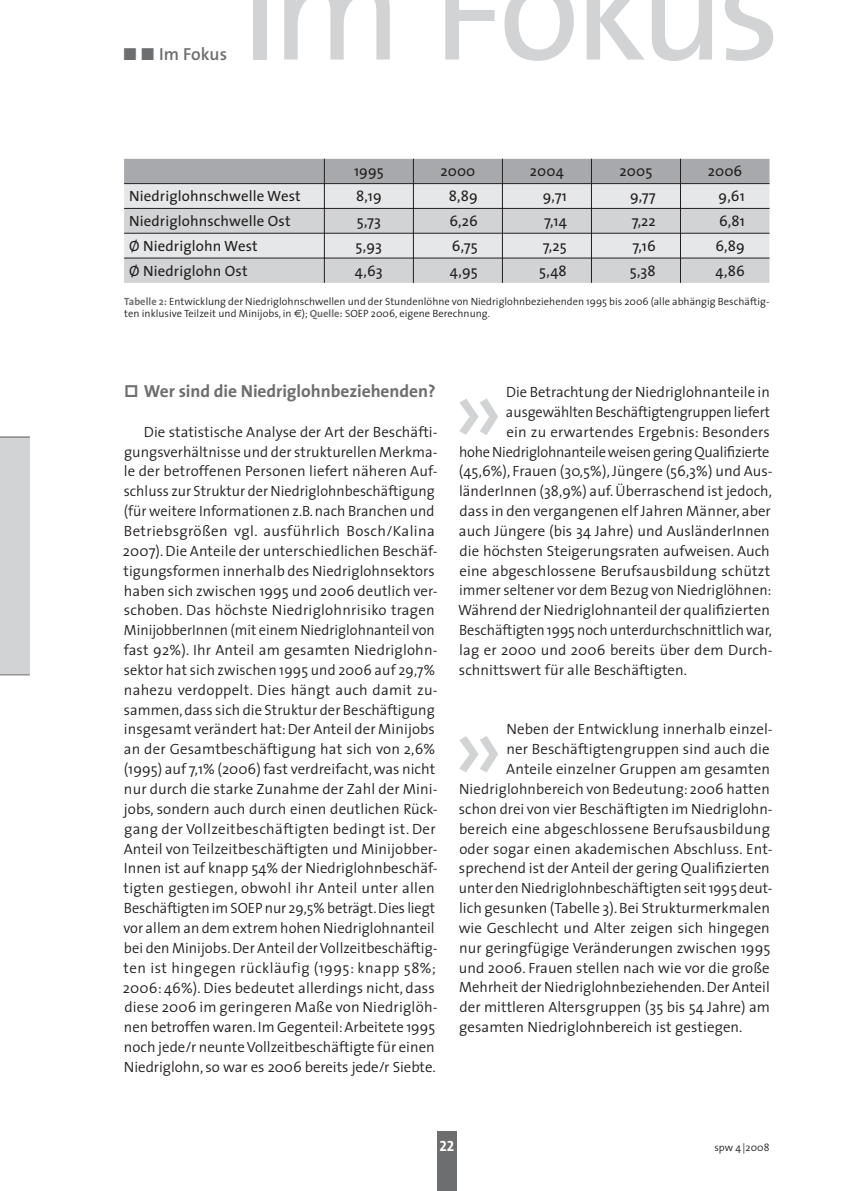
<style>
.page{position:relative;width:844px;height:1191px;background:#fff}
.page>*{position:absolute;margin:0;border:0;box-sizing:border-box;transform-origin:0 0}
.t1{font:101.5px "The Sans";color:#d1d3d4}
.t2{font:700 17.5px "The Sans";letter-spacing:-.005em;color:#6d6e70}
.t3{font:600 17.5px "The Sans";letter-spacing:.005em;color:#6d6e70}
.t4{font:300 14.88px/19.8px "The Sans";letter-spacing:.005em;color:#231f20}
.t5{font:14.88px "The Sans";letter-spacing:.01em;color:#231f20}
.t6{font:300 14.88px "The Sans";letter-spacing:.005em;color:#231f20;scale:.96 1}
.t7{font:300 14.88px "The Sans";letter-spacing:-.015em;color:#231f20}
.t8{font:14.88px "The Sans Bold Caps";color:#fff}
.t9{font:300 10.5px/11.9px "The Sans";letter-spacing:.005em;color:#231f20}
.s1{font-family:"The Sans Bold Expert";font-weight:400}
.s2{font-weight:700;color:#6d6e70}
.s3{font-family:"Euro Sans";font-weight:400}
</style>
<div class="page">
<div style="left:437px;top:1131px;width:19px;height:60px;background:#6d6e70"></div>
<div style="left:0;top:437px;width:30px;height:238px;background:#d1d3d4"></div>
<hr style="left:0;top:437px;width:30px;height:1px;background:#6d6e70">
<hr style="left:0;top:674px;width:30px;height:1px;background:#6d6e70">
<div style="left:252px;top:0;width:14px;height:60px;background:#d1d3d4"></div>
<svg style="left:284px;top:0;width:106px;height:60px"></svg>
<svg style="left:445px;top:0;width:49px;height:60px"></svg>
<svg style="left:504px;top:0;width:69px;height:61px"></svg>
<svg style="left:586px;top:0;width:58px;height:60px"></svg>
<svg style="left:651px;top:0;width:60px;height:61px"></svg>
<svg style="left:725px;top:0;width:48px;height:61px"></svg>
<svg style="left:124px;top:159px;width:645px;height:124px;background:#cacbcc"></svg>
<p class="t3" style="left:122px;top:47px;width:106px"><span class="s1">ó ó</span> Im Fokus</p>
<p class="t5" style="left:354px;top:166px;width:31px">1995</p>
<p class="t5" style="left:440px;top:166px;width:36px">2000</p>
<p class="t5" style="left:530px;top:166px;width:35px">2004</p>
<p class="t5" style="left:619px;top:166px;width:34px">2005</p>
<p class="t5" style="left:707px;top:166px;width:36px">2006</p>
<p class="t5" style="left:129px;top:191px;width:173px">Niedriglohnschwelle West</p>
<p class="t5" style="left:356px;top:191px;width:27px">8,19</p>
<p class="t5" style="left:448px;top:191px;width:30px">8,89</p>
<p class="t5" style="left:542px;top:191px;width:25px">9,71</p>
<p class="t5" style="left:630px;top:191px;width:27px">9,77</p>
<p class="t5" style="left:718px;top:191px;width:28px">9,61</p>
<p class="t5" style="left:129px;top:216px;width:163px">Niedriglohnschwelle Ost</p>
<p class="t5" style="left:356px;top:216px;width:26px">5,73</p>
<p class="t5" style="left:449px;top:216px;width:30px">6,26</p>
<p class="t5" style="left:544px;top:216px;width:24px">7,14</p>
<p class="t5" style="left:631px;top:216px;width:26px">7,22</p>
<p class="t5" style="left:719px;top:216px;width:27px">6,81</p>
<p class="t5" style="left:129px;top:240px;width:130px">Ø Niedriglohn West</p>
<p class="t5" style="left:355px;top:240px;width:28px">5,93</p>
<p class="t5" style="left:452px;top:240px;width:27px">6,75</p>
<p class="t5" style="left:543px;top:240px;width:25px">7,25</p>
<p class="t5" style="left:632px;top:240px;width:25px">7,16</p>
<p class="t5" style="left:715px;top:240px;width:31px">6,89</p>
<p class="t5" style="left:129px;top:265px;width:120px">Ø Niedriglohn Ost</p>
<p class="t5" style="left:355px;top:265px;width:29px">4,63</p>
<p class="t5" style="left:449px;top:265px;width:30px">4,95</p>
<p class="t5" style="left:539px;top:265px;width:29px">5,48</p>
<p class="t5" style="left:629px;top:265px;width:28px">5,38</p>
<p class="t5" style="left:715px;top:265px;width:31px">4,86</p>
<p class="t9" style="left:124px;top:297px;width:646px"><span class="s2">Tabelle 2:</span> Entwicklung der Niedriglohnschwellen und der Stundenlöhne von Niedriglohnbeziehenden 1995 bis 2006 (alle abhängig Beschäftig&shy;ten inklusive Teilzeit und Minijobs, in <span class="s3">€</span>); <span class="s2">Quelle:</span> SOEP 2006, eigene Berechnung.</p>
<p class="t2" style="left:124px;top:384px;width:313px"><span class="s1">ò</span> Wer sind die Niedriglohnbeziehenden?</p>
<p class="t4" style="left:123px;top:423px;width:316px;text-indent:21px">Die statistische Analyse der Art der Beschäfti&shy;gungsverhältnisse und der strukturellen Merkma&shy;le der betroffenen Personen liefert näheren Auf&shy;schluss zur Struktur der Niedriglohnbeschäftigung (für weitere Informationen z.B. nach Branchen und Betriebsgrößen vgl. ausführlich Bosch/Kalina 2007). Die Anteile der unterschiedlichen Beschäf&shy;tigungsformen innerhalb des Niedriglohnsektors haben sich zwischen 1995 und 2006 deutlich ver&shy;schoben. Das höchste Niedriglohnrisiko tragen MinijobberInnen (mit einem Niedriglohnanteil von fast 92%). Ihr Anteil am gesamten Niedriglohn&shy;sektor hat sich zwischen 1995 und 2006 auf 29,7% nahezu verdoppelt. Dies hängt auch damit zu&shy;sammen, dass sich die Struktur der Beschäftigung insgesamt verändert hat: Der Anteil der Minijobs an der Gesamtbeschäftigung hat sich von 2,6% (1995) auf 7,1% (2006) fast verdreifacht, was nicht nur durch die starke Zunahme der Zahl der Mini&shy;jobs, sondern auch durch einen deutlichen Rück&shy;gang der Vollzeitbeschäftigten bedingt ist. Der Anteil von Teilzeitbeschäftigten und Minijobber-Innen ist auf knapp 54% der Niedriglohnbeschäf&shy;tigten gestiegen, obwohl ihr Anteil unter allen Beschäftigten im SOEP nur 29,5% beträgt. Dies liegt vor allem an dem extrem hohen Niedriglohnanteil bei den Minijobs. Der Anteil der Vollzeitbeschäftig&shy;ten ist hingegen rückläufig (1995: knapp 58%; 2006: 46%). Dies bedeutet allerdings nicht, dass diese 2006 im geringeren Maße von Niedriglöh&shy;nen betroffen waren. Im Gegenteil: Arbeitete 1995 noch jede/r neunte Vollzeitbeschäftigte für einen Niedriglohn, so war es 2006 bereits jede/r Siebte.</p>
<p class="t4" style="left:506px;top:383px;width:265px">Die Betrachtung der Niedriglohnanteile in</p>
<p class="t6" style="left:506px;top:406px;width:277px">ausgewählten Beschäftigtengruppen liefert</p>
<p class="t4" style="left:506px;top:423px;width:265px">ein zu erwartendes Ergebnis: Besonders</p>
<p class="t7" style="left:459px;top:446px;width:312px">hohe Niedriglohnanteile weisen gering Qualifizier te</p>
<p class="t4" style="left:458px;top:463px;width:315px">(45,6%), Frauen (30,5%), Jüngere (56,3%) und Aus-</p>
<p class="t4" style="left:459px;top:483px;width:314px">länderInnen (38,9%) auf. Überraschend ist jedoch,</p>
<p class="t4" style="left:459px;top:503px;width:313px">dass in den vergangenen elf Jahren Männer, aber</p>
<p class="t4" style="left:459px;top:522px;width:312px">auch Jüngere (bis 34 Jahre) und AusländerInnen</p>
<p class="t4" style="left:459px;top:542px;width:312px">die höchsten Steigerungsraten aufweisen. Auch</p>
<p class="t4" style="left:459px;top:562px;width:312px">eine abgeschlossene Berufsausbildung schützt</p>
<p class="t4" style="left:459px;top:582px;width:314px">immer seltener vor dem Bezug von Niedriglöhnen:</p>
<p class="t4" style="left:458px;top:602px;width:313px">Während der Niedriglohnanteil der qualifizierten</p>
<p class="t4" style="left:459px;top:622px;width:314px">Beschäftigten 1995 noch unterdurchschnittlich war,</p>
<p class="t4" style="left:459px;top:641px;width:315px">lag er 2000 und 2006 bereits über dem Durch-</p>
<p class="t4" style="left:459px;top:661px;width:229px">schnittswert für alle Beschäftigten.</p>
<h1 class="t1" style="left:452px;top:370px;width:53px">»</h1>
<p class="t4" style="left:506px;top:721px;width:268px">Neben der Entwicklung innerhalb einzel-</p>
<p class="t4" style="left:506px;top:741px;width:264px">ner Beschäftigtengruppen sind auch die</p>
<p class="t4" style="left:506px;top:760px;width:265px">Anteile einzelner Gruppen am gesamten</p>
<p class="t4" style="left:459px;top:780px;width:312px">Niedriglohnbereich von Bedeutung: 2006 hatten</p>
<p class="t4" style="left:459px;top:800px;width:315px">schon drei von vier Beschäftigten im Niedriglohn-</p>
<p class="t4" style="left:459px;top:820px;width:312px">bereich eine abgeschlossene Berufsausbildung</p>
<p class="t4" style="left:459px;top:840px;width:315px">oder sogar einen akademischen Abschluss. Ent-</p>
<p class="t4" style="left:459px;top:860px;width:312px">sprechend ist der Anteil der gering Qualifizierten</p>
<p class="t6" style="left:459px;top:883px;width:328px">unter den Niedriglohnbeschäftigten seit 1995 deut-</p>
<p class="t4" style="left:459px;top:899px;width:312px">lich gesunken (Tabelle 3). Bei Strukturmerkmalen</p>
<p class="t4" style="left:458px;top:919px;width:312px">wie Geschlecht und Alter zeigen sich hingegen</p>
<p class="t4" style="left:459px;top:939px;width:313px">nur geringfügige Veränderungen zwischen 1995</p>
<p class="t4" style="left:459px;top:959px;width:312px">und 2006. Frauen stellen nach wie vor die große</p>
<p class="t4" style="left:459px;top:979px;width:312px">Mehrheit der Niedriglohnbeziehenden. Der Anteil</p>
<p class="t4" style="left:459px;top:999px;width:312px">der mittleren Altersgruppen (35 bis 54 Jahre) am</p>
<p class="t4" style="left:459px;top:1018px;width:285px">gesamten Niedriglohnbereich ist gestiegen.</p>
<h1 class="t1" style="left:452px;top:707px;width:53px">»</h1>
<p class="t8" style="left:439px;top:1137px;width:16px">22</p>
<p class="t9" style="left:714px;top:1142px;width:57px">spw 4 |2008</p>
</div>
